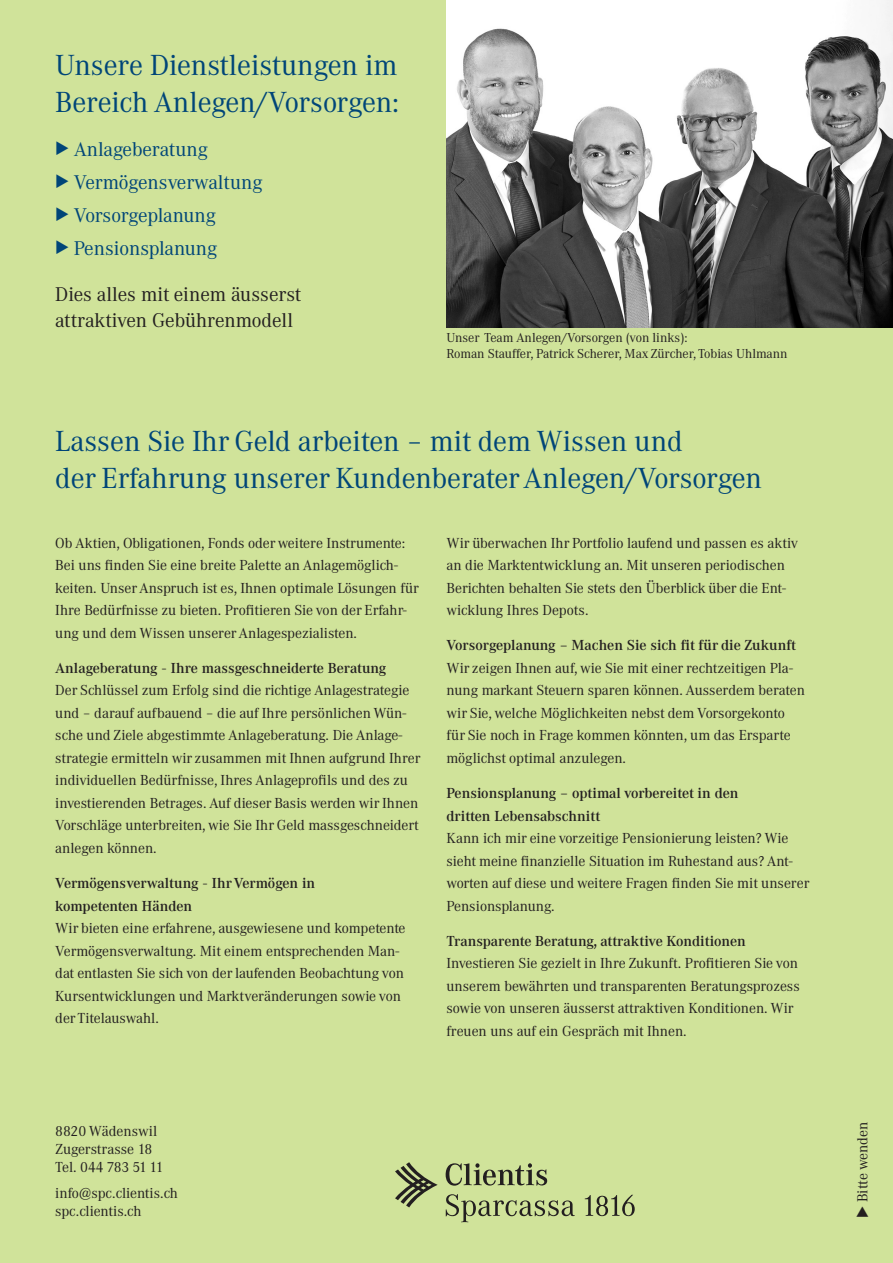
<style>
.page{position:relative;width:893px;height:1263px;background:#d0e39a}
.page>*{position:absolute;margin:0;border:0;box-sizing:border-box;transform-origin:0 0}
.t1{font:28.5px/37.5px "Corporate ABQ";color:#004578}
.t2{font:19.5px "Corporate ABQ";color:#004578}
.t3{font:19.5px "Corporate ABQ";color:#231f20}
.t4{font:14.25px/22.5px "Corporate ABQ";color:#231f20}
.t5{font:12.75px/16.5px "Corporate ABQ";color:#231f20}
.s1{font-weight:500}
</style>
<div class="page">
<svg style="left:446px;top:1163px;width:101px;height:22px"></svg>
<svg style="left:446px;top:1194px;width:129px;height:28px"></svg>
<svg style="left:585px;top:1195px;width:50px;height:21px"></svg>
<svg style="left:395px;top:1162px;width:43px;height:45px"></svg>
<img style="left:446px;top:0;width:447px;height:328px">
<p class="t1" style="left:55px;top:46px;width:345px">Unsere Dienstleistungen im<br>Bereich Anlegen/Vorsorgen:</p>
<p class="t2" style="left:55px;top:137px;width:154px">◆ Anlageberatung</p>
<p class="t2" style="left:55px;top:170px;width:209px">◆ Vermögensverwaltung</p>
<p class="t2" style="left:55px;top:203px;width:162px">◆ Vorsorgeplanung</p>
<p class="t2" style="left:55px;top:236px;width:164px">◆ Pensionsplanung</p>
<p class="t3" style="left:55px;top:283px;width:247px">Dies alles mit einem äusserst</p>
<p class="t3" style="left:55px;top:309px;width:239px">attraktiven Gebührenmodell</p>
<p class="t5" style="left:446px;top:329px;width:343px">Unser Team Anlegen/Vorsorgen (von links):<br>Roman Stauffer, Patrick Scherer, Max Zürcher, Tobias Uhlmann</p>
<p class="t1" style="left:55px;top:422px;width:708px">Lassen Sie Ihr Geld arbeiten – mit dem Wissen und<br>der Erfahrung unserer Kundenberater Anlegen/Vorsorgen</p>
<p class="t4" style="left:55px;top:531px;width:365px">Ob Aktien, Obligationen, Fonds oder weitere Instrumente:<br>Bei uns finden Sie eine breite Palette an Anlagemöglich&shy;keiten. Unser Anspruch ist es, Ihnen optimale Lösungen für Ihre Bedürfnisse zu bieten. Profitieren Sie von der Erfahr&shy;ung und dem Wissen unserer Anlagespezialisten.</p>
<p class="t4" style="left:55px;top:657px;width:367px"><span class="s1">Anlageberatung - Ihre massgeschneiderte Beratung<br></span>Der Schlüssel zum Erfolg sind die richtige Anlagestrategie und – darauf aufbauend – die auf Ihre persönlichen Wün&shy;sche und Ziele abgestimmte Anlageberatung. Die Anlage&shy;strategie ermitteln wir zusammen mit Ihnen aufgrund Ihrer individuellen Bedürfnisse, Ihres Anlageprofils und des zu investierenden Betrages. Auf dieser Basis werden wir Ihnen Vorschläge unterbreiten, wie Sie Ihr Geld massgeschneidert anlegen können.</p>
<p class="t4" style="left:55px;top:872px;width:352px"><span class="s1">Vermögensverwaltung - Ihr Vermögen in<br>kompetenten Händen<br></span>Wir bieten eine erfahrene, ausgewiesene und kompetente Vermögensverwaltung. Mit einem entsprechenden Man&shy;dat entlasten Sie sich von der laufenden Beobachtung von Kursentwicklungen und Marktveränderungen sowie von der Titelauswahl.</p>
<p class="t4" style="left:446px;top:531px;width:353px">Wir überwachen Ihr Portfolio laufend und passen es aktiv an die Marktentwicklung an. Mit unseren periodischen Berichten behalten Sie stets den Überblick über die Ent&shy;wicklung Ihres Depots.</p>
<p class="t4" style="left:446px;top:634px;width:360px"><span class="s1">Vorsorgeplanung – Machen Sie sich fit für die Zukunft </span>Wir zeigen Ihnen auf, wie Sie mit einer rechtzeitigen Pla&shy;nung markant Steuern sparen können. Ausserdem beraten wir Sie, welche Möglichkeiten nebst dem Vorsorgekonto für Sie noch in Frage kommen könnten, um das Ersparte möglichst optimal anzulegen.</p>
<p class="t4" style="left:446px;top:782px;width:364px"><span class="s1">Pensionsplanung – optimal vorbereitet in den<br>dritten Lebensabschnitt<br></span>Kann ich mir eine vorzeitige Pensionierung leisten? Wie sieht meine finanzielle Situation im Ruhestand aus? Ant&shy;worten auf diese und weitere Fragen finden Sie mit unserer Pensionsplanung.</p>
<p class="t4" style="left:446px;top:930px;width:355px"><span class="s1">Transparente Beratung, attraktive Konditionen </span>Investieren Sie gezielt in Ihre Zukunft. Profitieren Sie von unserem bewährten und transparenten Beratungsprozess sowie von unseren äusserst attraktiven Konditionen. Wir freuen uns auf ein Gespräch mit Ihnen.</p>
<p class="t4" style="left:55px;top:1119px;width:103px">8820 Wädenswil</p>
<p class="t4" style="left:55px;top:1140px;width:110px;line-height:18px">Zugerstrasse 18<br>Tel. 044 783 51 11</p>
<p class="t4" style="left:55px;top:1182px;width:124px">info@spc.clientis.ch</p>
<p class="t4" style="left:55px;top:1200px;width:88px">spc.clientis.ch</p>
<p class="t4" style="left:851px;top:1218px;width:98px;rotate:-90deg">◆ Bitte wenden</p>
</div>
